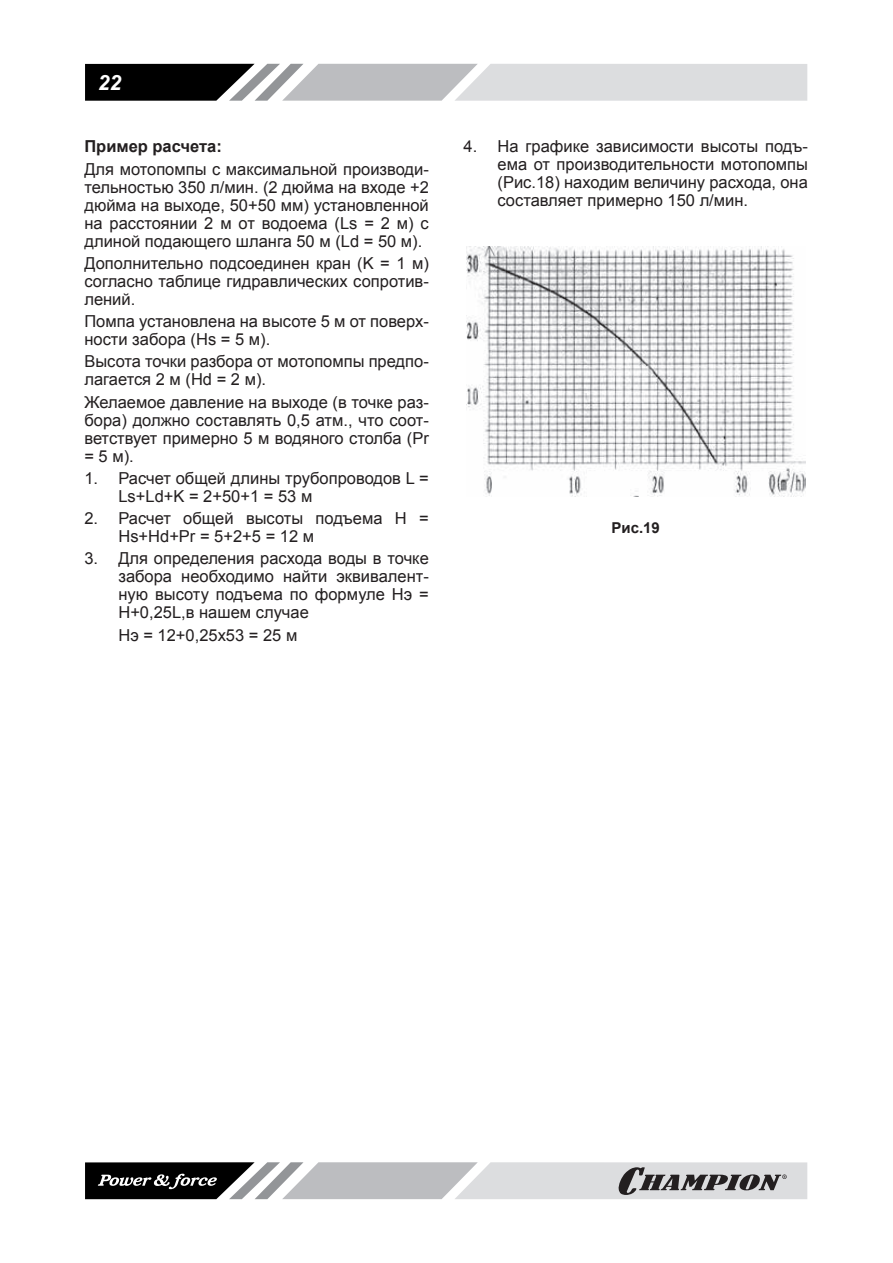
<style>
.page{position:relative;width:893px;height:1263px;background:#fff}
.page>*{position:absolute;margin:0;border:0;box-sizing:border-box;transform-origin:0 0}
.t1{font:italic 700 21px "Arial";color:#fff}
.t2{font:16.5px/18px "Arial";color:#231f20;text-align:justify}
.t3{font:700 16.5px "Arial";color:#231f20}
.t4{font:700 15px "Arial";color:#231f20}
</style>
<div class="page">
<svg style="left:85px;top:64px;width:722px;height:37px;background:#a7a8aa"></svg>
<svg style="left:85px;top:1162px;width:722px;height:37px;background:#a1a2a3"></svg>
<img style="left:466px;top:247px;width:339px;height:250px">
<p class="t1" style="left:98px;top:69px;width:25px">22</p>
<p class="t3" style="left:84px;top:136px;width:139px">Пример расчета:</p>
<p class="t2" style="left:84px;top:160px;width:346px">Для мотопомпы с максимальной производи&shy;тельностью 350 л/мин. (2 дюйма на входе +2 дюйма на выходе, 50+50 мм) установленной на расстоянии 2 м от водоема (Ls = 2 м) с длиной подающего шланга 50 м (Ld = 50 м).</p>
<p class="t2" style="left:84px;top:254px;width:346px">Дополнительно подсоединен кран (K = 1 м) согласно таблице гидравлических сопротив&shy;лений.</p>
<p class="t2" style="left:84px;top:312px;width:346px">Помпа установлена на высоте 5 м от поверх&shy;ности забора (Нs = 5 м).</p>
<p class="t2" style="left:84px;top:353px;width:346px">Высота точки разбора от мотопомпы предпо&shy;лагается 2 м (Нd = 2 м).</p>
<p class="t2" style="left:84px;top:393px;width:346px">Желаемое давление на выходе (в точке раз&shy;бора) должно составлять 0,5 атм., что соот&shy;ветствует примерно 5 м водяного столба (Pr = 5 м).</p>
<p class="t2" style="left:118px;top:469px;width:312px;text-indent:-34px">1. Расчет общей длины трубопроводов L =<br>Ls+Ld+K = 2+50+1 = 53 м</p>
<p class="t2" style="left:118px;top:509px;width:312px;text-indent:-34px">2. Расчет общей высоты подъема H =<br>Hs+Hd+Pr = 5+2+5 = 12 м</p>
<p class="t2" style="left:118px;top:550px;width:312px;text-indent:-34px">3. Для определения расхода воды в точке забора необходимо найти эквивалент&shy;ную высоту подъема по формуле Hэ = H+0,25L,в нашем случае</p>
<p class="t2" style="left:118px;top:626px;width:180px">Hэ = 12+0,25x53 = 25 м</p>
<p class="t2" style="left:497px;top:138px;width:312px;text-indent:-34px">4. На графике зависимости высоты подъ&shy;ема от производительности мотопомпы (Рис.18) находим величину расхода, она составляет примерно 150 л/мин.</p>
<p class="t4" style="left:611px;top:518px;width:50px">Рис.19</p>
</div>
